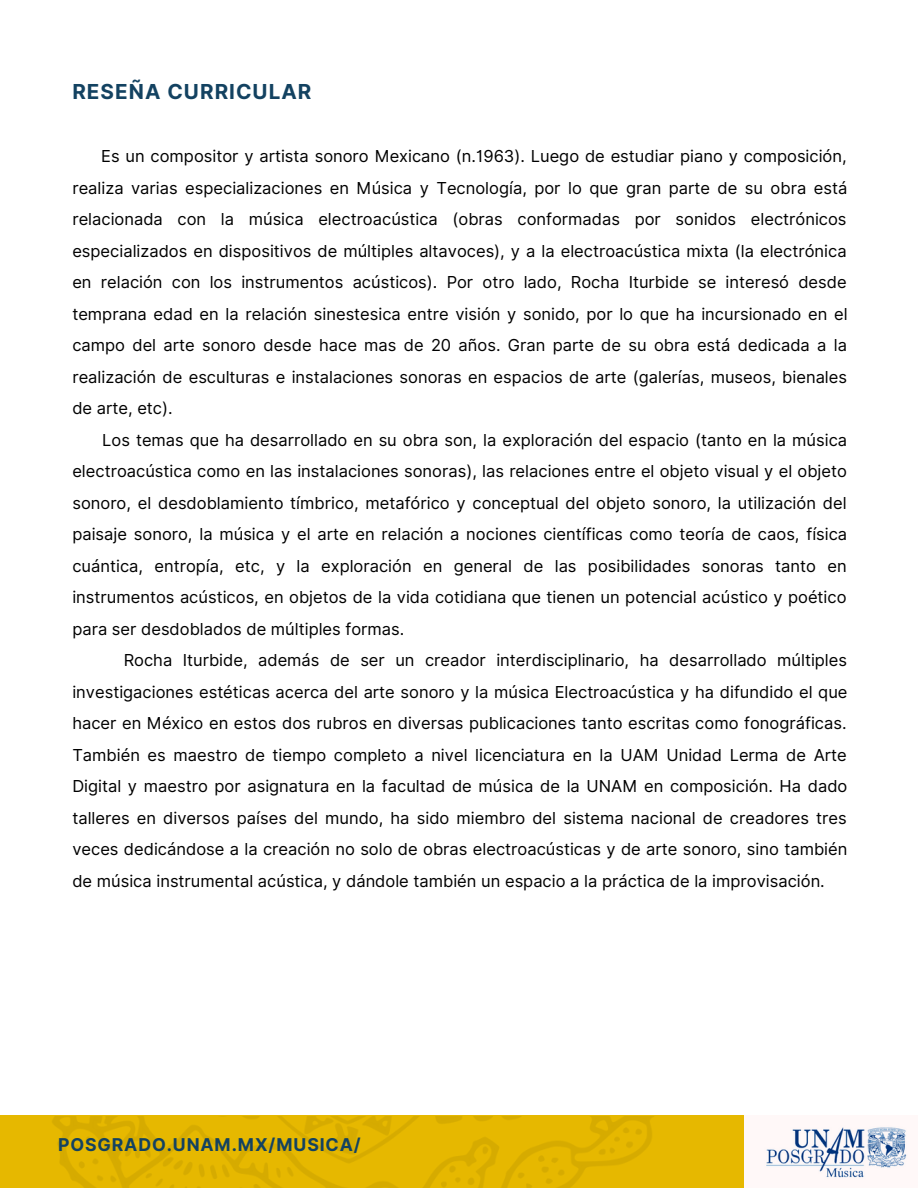
<style>
.page{position:relative;width:918px;height:1188px;background:#fff}
.page>*{position:absolute;margin:0;border:0;box-sizing:border-box;transform-origin:0 0}
.t1{font:700 20.7px "Inter";letter-spacing:.05em;color:#134261}
.t2{font:700 17.7px "Inter";letter-spacing:.05em;color:#134261}
.t3{font:16.5px/31.5px "Inter";color:#000;text-align:justify}
</style>
<div class="page">
<div style="left:0;top:1115px;width:918px;height:73px;background:linear-gradient(to bottom,#e2b501,#e4b601)"></div>
<img style="left:745px;top:1115px;width:173px;height:73px">
<p class="t1" style="left:72px;top:79px;width:241px">RESEÑA CURRICULAR</p>
<p class="t3" style="left:72px;top:140px;width:777px;text-indent:29px">Es un compositor y artista sonoro Mexicano (n.1963). Luego de estudiar piano y composición, realiza varias especializaciones en Música y Tecnología, por lo que gran parte de su obra está relacionada con la música electroacústica (obras conformadas por sonidos electrónicos especializados en dispositivos de múltiples altavoces), y a la electroacústica mixta (la electrónica en relación con los instrumentos acústicos). Por otro lado, Rocha Iturbide se interesó desde temprana edad en la relación sinestesica entre visión y sonido, por lo que ha incursionado en el campo del arte sonoro desde hace mas de 20 años. Gran parte de su obra está dedicada a la realización de esculturas e instalaciones sonoras en espacios de arte (galerías, museos, bienales de arte, etc).</p>
<p class="t3" style="left:72px;top:424px;width:776px;text-indent:30px">Los temas que ha desarrollado en su obra son, la exploración del espacio (tanto en la música electroacústica como en las instalaciones sonoras), las relaciones entre el objeto visual y el objeto sonoro, el desdoblamiento tímbrico, metafórico y conceptual del objeto sonoro, la utilización del paisaje sonoro, la música y el arte en relación a nociones científicas como teoría de caos, física cuántica, entropía, etc, y la exploración en general de las posibilidades sonoras tanto en instrumentos acústicos, en objetos de la vida cotidiana que tienen un potencial acústico y poético para ser desdoblados de múltiples formas.</p>
<p class="t3" style="left:72px;top:644px;width:777px;text-indent:51px">Rocha Iturbide, además de ser un creador interdisciplinario, ha desarrollado múltiples investigaciones estéticas acerca del arte sonoro y la música Electroacústica y ha difundido el que hacer en México en estos dos rubros en diversas publicaciones tanto escritas como fonográficas.<br>También es maestro de tiempo completo a nivel licenciatura en la UAM Unidad Lerma de Arte Digital y maestro por asignatura en la facultad de música de la UNAM en composición. Ha dado talleres en diversos países del mundo, ha sido miembro del sistema nacional de creadores tres veces dedicándose a la creación no solo de obras electroacústicas y de arte sonoro, sino también de música instrumental acústica, y dándole también un espacio a la práctica de la improvisación.</p>
<p class="t2" style="left:58px;top:1134px;width:304px">POSGRADO.UNAM.MX/MUSICA/</p>
</div>
